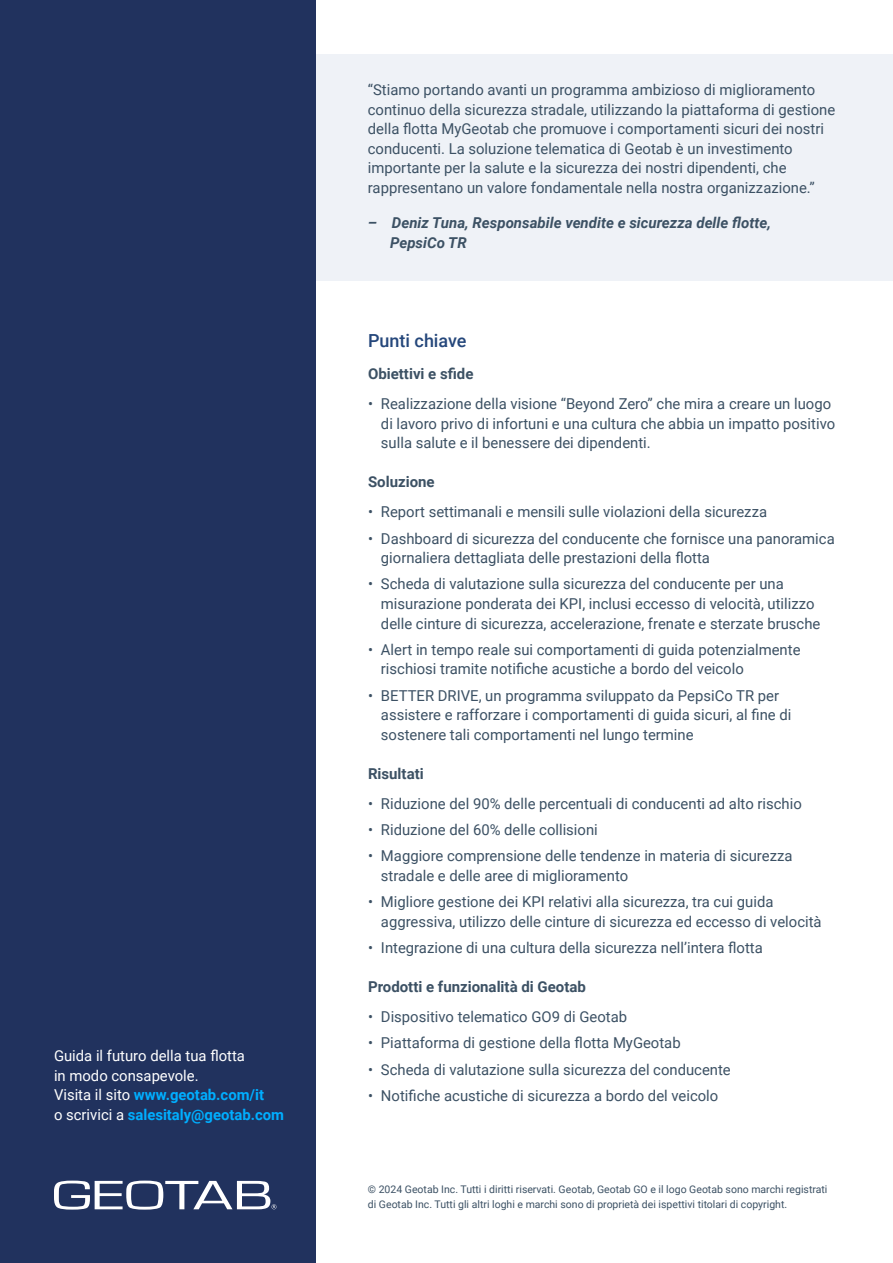
<style>
.page{position:relative;width:893px;height:1263px;background:#fff}
.page>*{position:absolute;margin:0;border:0;box-sizing:border-box;transform-origin:0 0}
.H3__Heading_3{font:500 18px "Roboto";color:#25477b}
.P__Body_Copy{font:15px/19.5px "Roboto";color:#3c5164}
.P__Body_Copy-2{font:15px/19.5px "Roboto";color:#fff}
.H4__Heading_4{font:700 15px "Roboto";color:#3c5164}
.P__Body_Copy-3{font:italic 700 15px/19.5px "Roboto";color:#3c5164}
.P__Copyright{font:10.5px/15px "Roboto";color:#3c5164}
.s1{font-weight:700;color:#00aeff}
</style>
<div class="page">
<div style="left:308px;top:54px;width:585px;height:227px;background:#eff2f7"></div>
<div style="left:0;top:0;width:316px;height:1263px;background:#21325e"></div>
<svg style="left:54px;top:1180px;width:222px;height:29px"></svg>
<p class="P__Body_Copy-2" style="left:54px;top:1046px;width:232px">Guida il futuro della tua flotta<br>in modo consapevole.<br>Visita il sito <span class="s1">www.geotab.com/it<br></span>o scrivici a <span class="s1">salesitaly@geotab.com</span></p>
<p class="P__Body_Copy" style="left:368px;top:79px;width:469px">“Stiamo portando avanti un programma ambizioso di miglioramento continuo della sicurezza stradale, utilizzando la piattaforma di gestione della flotta MyGeotab che promuove i comportamenti sicuri dei nostri conducenti. La soluzione telematica di Geotab è un investimento importante per la salute e la sicurezza dei nostri dipendenti, che rappresentano un valore fondamentale nella nostra organizzazione.”</p>
<p class="P__Body_Copy-3" style="left:390px;top:213px;width:382px;text-indent:-22px">– Deniz Tuna, Responsabile vendite e sicurezza delle flotte,<br>PepsiCo TR</p>
<h3 class="H3__Heading_3" style="left:368px;top:328px;width:100px">Punti chiave</h3>
<h4 class="H4__Heading_4" style="left:368px;top:363px;width:107px">Obiettivi e sfide</h4>
<p class="P__Body_Copy" style="left:381px;top:393px;width:456px;text-indent:-13px">• Realizzazione della visione “Beyond Zero” che mira a creare un luogo di lavoro privo di infortuni e una cultura che abbia un impatto positivo sulla salute e il benessere dei dipendenti.</p>
<h4 class="H4__Heading_4" style="left:368px;top:471px;width:68px">Soluzione</h4>
<p class="P__Body_Copy" style="left:368px;top:502px;width:401px">• Report settimanali e mensili sulle violazioni della sicurezza</p>
<p class="P__Body_Copy" style="left:381px;top:528px;width:455px;text-indent:-13px">• Dashboard di sicurezza del conducente che fornisce una panoramica giornaliera dettagliata delle prestazioni della flotta</p>
<p class="P__Body_Copy" style="left:381px;top:574px;width:441px;text-indent:-13px">• Scheda di valutazione sulla sicurezza del conducente per una misurazione ponderata dei KPI, inclusi eccesso di velocità, utilizzo delle cinture di sicurezza, accelerazione, frenate e sterzate brusche</p>
<p class="P__Body_Copy" style="left:381px;top:639px;width:421px;text-indent:-13px">• Alert in tempo reale sui comportamenti di guida potenzialmente rischiosi tramite notifiche acustiche a bordo del veicolo</p>
<p class="P__Body_Copy" style="left:381px;top:685px;width:412px;text-indent:-13px">• BETTER DRIVE, un programma sviluppato da PepsiCo TR per assistere e rafforzare i comportamenti di guida sicuri, al fine di sostenere tali comportamenti nel lungo termine</p>
<h4 class="H4__Heading_4" style="left:368px;top:763px;width:57px">Risultati</h4>
<p class="P__Body_Copy" style="left:368px;top:793px;width:435px">• Riduzione del 90% delle percentuali di conducenti ad alto rischio</p>
<p class="P__Body_Copy" style="left:368px;top:819px;width:231px">• Riduzione del 60% delle collisioni</p>
<p class="P__Body_Copy" style="left:381px;top:846px;width:413px;text-indent:-13px">• Maggiore comprensione delle tendenze in materia di sicurezza stradale e delle aree di miglioramento</p>
<p class="P__Body_Copy" style="left:381px;top:891px;width:442px;text-indent:-13px">• Migliore gestione dei KPI relativi alla sicurezza, tra cui guida aggressiva, utilizzo delle cinture di sicurezza ed eccesso di velocità</p>
<p class="P__Body_Copy" style="left:368px;top:937px;width:396px">• Integrazione di una cultura della sicurezza nell’intera flotta</p>
<h4 class="H4__Heading_4" style="left:368px;top:976px;width:219px">Prodotti e funzionalità di Geotab</h4>
<p class="P__Body_Copy" style="left:368px;top:1006px;width:261px">• Dispositivo telematico GO9 di Geotab</p>
<p class="P__Body_Copy" style="left:368px;top:1033px;width:314px">• Piattaforma di gestione della flotta MyGeotab</p>
<p class="P__Body_Copy" style="left:368px;top:1059px;width:364px">• Scheda di valutazione sulla sicurezza del conducente</p>
<p class="P__Body_Copy" style="left:368px;top:1085px;width:352px">• Notifiche acustiche di sicurezza a bordo del veicolo</p>
<p class="P__Copyright" style="left:368px;top:1181px;width:461px">© 2024 Geotab Inc. Tutti i diritti riservati. Geotab, Geotab GO e il logo Geotab sono marchi registrati di Geotab Inc. Tutti gli altri loghi e marchi sono di proprietà dei ispettivi titolari di copyright.</p>
</div>
